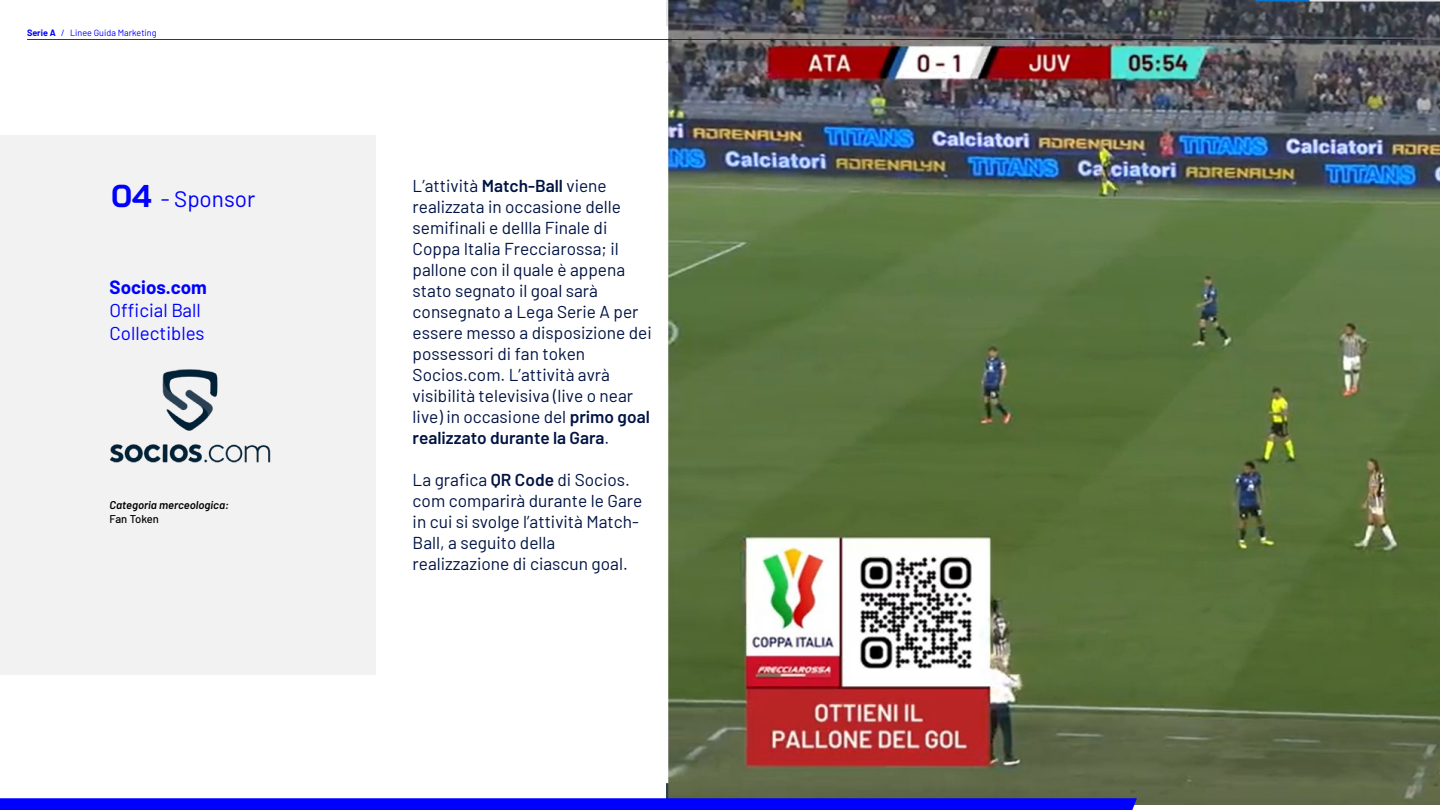
<style>
.page{position:relative;width:1440px;height:810px;background:#fff}
.page>*{position:absolute;margin:0;border:0;box-sizing:border-box;transform-origin:0 0}
.t1{font:22.5px "Barlow";color:#00f}
.t2{font:18.75px/23.2px "Barlow";color:#00f}
.t3{font:700 18.75px "Barlow";color:#00f}
.t4{font:17.25px/21px "Barlow";color:#001343}
.t5{font:italic 600 11.25px "Barlow";color:#000}
.t6{font:500 11.25px "Barlow";letter-spacing:-.015em;color:#000}
.t7{font:9px "Barlow";color:#00f}
.s1{font-weight:700}
.s2{font-family:"Bai Jamjuree";font-weight:700;font-size:31.5px}
.s3{font-weight:600}
</style>
<div class="page">
<img style="left:667px;top:0;width:772px;height:805px">
<div style="left:0;top:135px;width:375px;height:540px;background:#f2f2f2"></div>
<img style="left:110px;top:369px;width:161px;height:94px">
<svg style="left:0;top:798px;width:1137px;height:12px;background:#0404fd"></svg>
<hr style="left:27px;top:39px;width:1386px;height:1px;background:#00f">
<p class="t7" style="left:27px;top:26px;width:131px"><span class="s1">Serie A</span> / Linee Guida Marketing</p>
<h1 class="t1" style="left:111px;top:183px;width:146px"><span class="s2">04</span> - Sponsor</h1>
<p class="t3" style="left:110px;top:273px;width:99px">Socios.com</p>
<p class="t2" style="left:110px;top:297px;width:96px">Official Ball<br>Collectibles</p>
<p class="t5" style="left:110px;top:497px;width:121px">Categoria merceologica:</p>
<p class="t6" style="left:110px;top:510px;width:51px">Fan Token</p>
<p class="t4" style="left:413px;top:174px;width:241px">L’attività <span class="s3">Match-Ball</span> viene realizzata in occasione delle semifinali e dellla Finale di<br>Coppa Italia Frecciarossa; il pallone con il quale è appena stato segnato il goal sarà consegnato a Lega Serie A per essere messo a disposizione dei possessori di fan token<br>Socios.com. L’attività avrà visibilità televisiva (live o near live) in occasione del <span class="s3">primo goal realizzato durante la Gara</span>.</p>
<p class="t4" style="left:413px;top:467px;width:231px">La grafica <span class="s3">QR Code</span> di Socios. com comparirà durante le Gare in cui si svolge l’attività Match-<br>Ball, a seguito della realizzazione di ciascun goal.</p>
</div>
